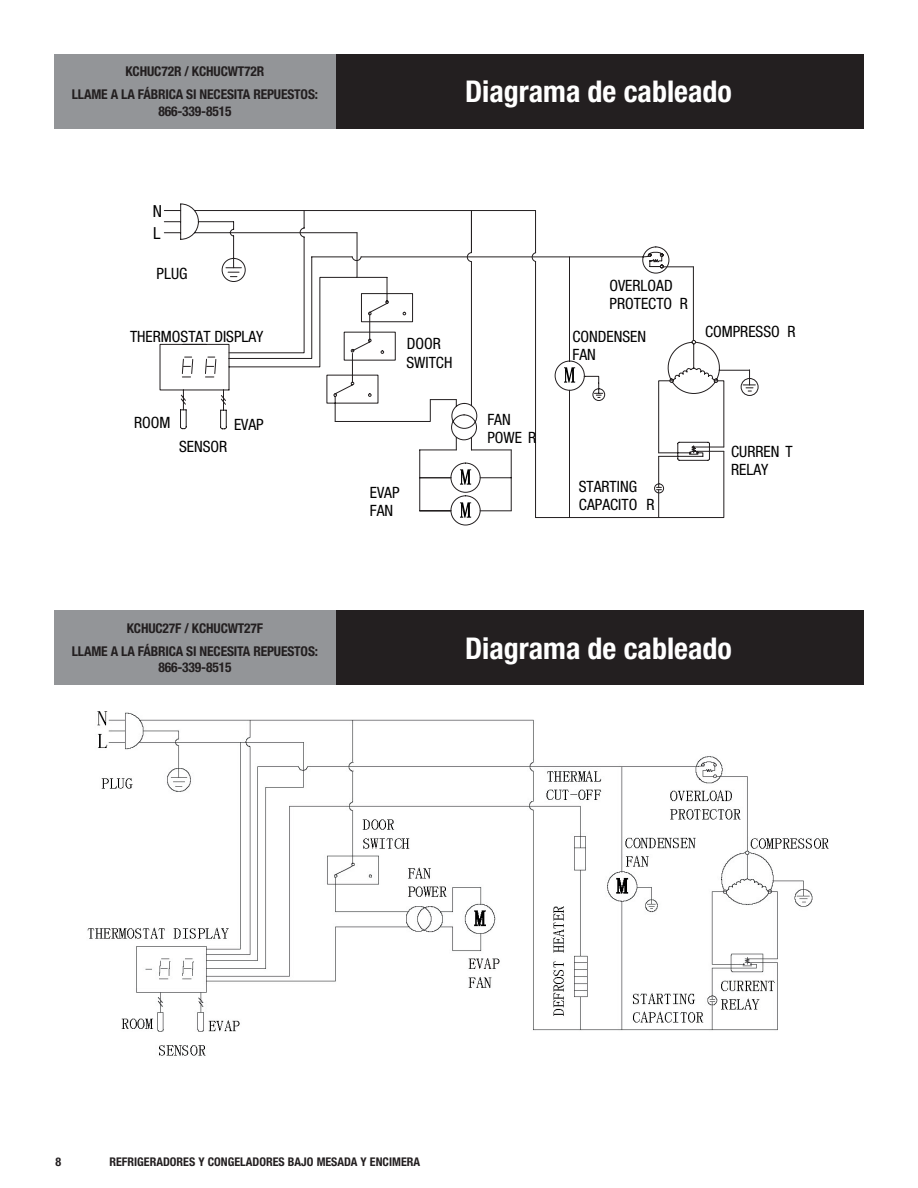
<style>
.page{position:relative;width:918px;height:1188px;background:#fff}
.page>*{position:absolute;margin:0;border:0;box-sizing:border-box;transform-origin:0 0}
.t1{font:700 condensed 30px "Helvetica Neue LT Std";color:#fff}
.t2{font:condensed 16.65px "Helvetica Neue LT Pro";color:#000}
.t3{font:condensed 15.6px/18.3px "Helvetica Neue LT Pro";color:#000}
.t4{font:700 condensed 13.5px/23px "Helvetica Neue LT Std";letter-spacing:-.01em;color:#231f20;text-align:center}
.t5{font:700 condensed 12px "Helvetica Neue LT Std";color:#231f20}
</style>
<div class="page">
<div style="left:333px;top:54px;width:531px;height:74px;background:#231f20"></div>
<div style="left:54px;top:54px;width:282px;height:74px;background:#939598"></div>
<svg style="left:554px;top:256px;width:51px;height:262px"></svg>
<svg style="left:642px;top:246px;width:117px;height:150px"></svg>
<svg style="left:658px;top:442px;width:66px;height:19px"></svg>
<svg style="left:654px;top:483px;width:10px;height:11px"></svg>
<svg style="left:164px;top:203px;width:372px;height:323px"></svg>
<div style="left:333px;top:611px;width:531px;height:74px;background:#231f20"></div>
<div style="left:54px;top:611px;width:282px;height:74px;background:#939598"></div>
<img style="left:87px;top:711px;width:742px;height:345px">
<p class="t4" style="left:72px;top:60px;width:248px">KCHUC72R / KCHUCWT72R<br>LLAME A LA FÁBRICA SI NECESITA REPUESTOS:</p>
<p class="t4" style="left:158px;top:99px;width:75px">866-339-8515</p>
<p class="t2" style="left:153px;top:201px;width:11px">N</p>
<p class="t2" style="left:153px;top:224px;width:9px">L</p>
<p class="t3" style="left:157px;top:264px;width:32px">PLUG</p>
<p class="t3" style="left:130px;top:328px;width:135px">THERMOSTAT DISPLAY</p>
<p class="t3" style="left:134px;top:413px;width:38px">ROOM</p>
<p class="t3" style="left:234px;top:415px;width:31px">EVAP</p>
<p class="t3" style="left:179px;top:437px;width:50px">SENSOR</p>
<p class="t4" style="left:72px;top:617px;width:248px">KCHUC27F / KCHUCWT27F<br>LLAME A LA FÁBRICA SI NECESITA REPUESTOS:</p>
<p class="t4" style="left:158px;top:656px;width:75px">866-339-8515</p>
<h1 class="t1" style="left:465px;top:73px;width:268px">Diagrama de cableado</h1>
<p class="t3" style="left:406px;top:335px;width:47px">DOOR<br>SWITCH</p>
<p class="t3" style="left:370px;top:483px;width:31px">EVAP<br>FAN</p>
<p class="t3" style="left:487px;top:410px;width:50px">FAN<br>POWE R</p>
<p class="t3" style="left:609px;top:276px;width:80px">OVERLOAD<br>PROTECTO R</p>
<p class="t3" style="left:572px;top:327px;width:75px">CONDENSEN<br>FAN</p>
<p class="t3" style="left:705px;top:323px;width:92px">COMPRESSO R</p>
<p class="t3" style="left:579px;top:477px;width:77px">STARTING<br>CAPACITO R</p>
<p class="t3" style="left:731px;top:442px;width:63px">CURREN T<br>RELAY</p>
<h1 class="t1" style="left:465px;top:630px;width:268px">Diagrama de cableado</h1>
<p class="t5" style="left:56px;top:1154px;width:7px">8</p>
<p class="t5" style="left:110px;top:1154px;width:312px">REFRIGERADORES Y CONGELADORES BAJO MESADA Y ENCIMERA</p>
</div>
